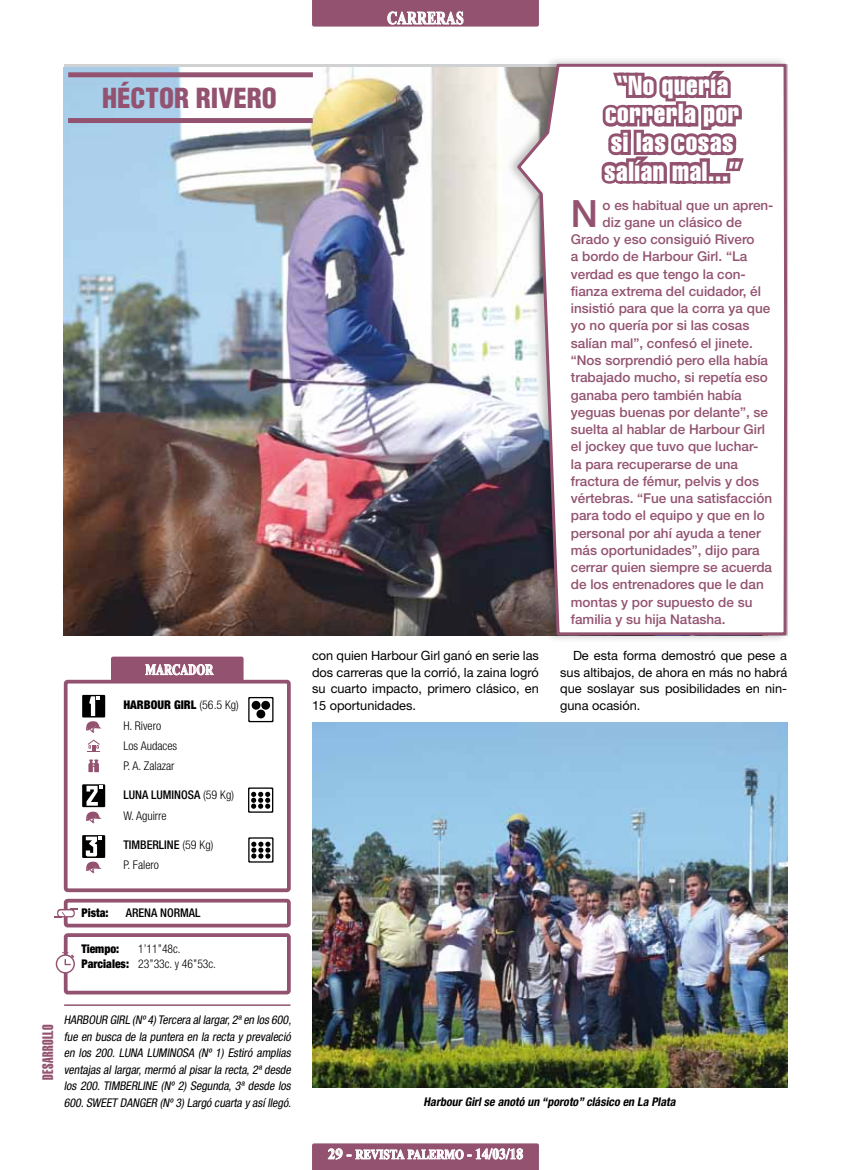
<style>
.page{position:relative;width:851px;height:1170px;background:#fff}
.page>*{position:absolute;margin:0;border:0;box-sizing:border-box;transform-origin:0 0}
.t1{font:500 37.65px "Helvetica Neue LT Std";color:#935370}
.t2{font:extra-condensed 27px/28.5px "Helvetica";letter-spacing:.025em;color:#fff;text-align:center}
.t3{font:900 condensed 27px "Helvetica";color:#935370}
.t4{font:700 18px "Times New Roman";letter-spacing:.02em;color:#fff;scale:.75 1}
.t5{font:15px "Helvetica LT Std Extra Comp";letter-spacing:.025em;color:#935370}
.t6{font:700 15px "Times New Roman";letter-spacing:-.005em;color:#fff;scale:.75 1}
.t7{font:500 13.5px "Helvetica Neue LT Std";color:#935370}
.t8{font:700 13.5px "Times New Roman";color:#fff;scale:.83 1}
.t9{font:12.75px/16.5px "Helvetica Neue LT Std";color:#000;text-align:justify}
.t10{font:italic condensed 12px/16.5px "Helvetica Neue LT Std";color:#000;text-align:justify}
.t11{font:300 condensed 12px/20.2px "Helvetica Neue LT Std";color:#000}
.t12{font:italic 700 condensed 12px "Helvetica Neue LT Std";color:#000}
.t13{font:900 condensed 12px/15px "Helvetica Neue LT Std";color:#000}
.t14{font:500 condensed 12px "Helvetica Neue LT Std";color:#000}
.s1{font-weight:900}
.s2{font-weight:500}
.s3{font-size:15px}
</style>
<div class="page">
<hr style="left:65px;top:1004px;width:225px;height:1px;background:#935370">
<div style="left:64px;top:933px;width:227px;height:61px;border:4px solid #935370;border-radius:2px"></div>
<div style="left:64px;top:898px;width:227px;height:29px;border:4px solid #935370;border-radius:2px"></div>
<svg style="left:55px;top:908px;width:22px;height:9px"></svg>
<svg style="left:56px;top:952px;width:19px;height:21px"></svg>
<div style="left:111px;top:656px;width:132px;height:25px;background:#935370;border-radius:2px"></div>
<div style="left:64px;top:679px;width:227px;height:213px;border:4px solid #935370;border-radius:2px"></div>
<svg style="left:86px;top:811px;width:16px;height:12px"></svg>
<div style="left:82px;top:694px;width:23px;height:23px;background:#000"></div>
<svg style="left:85px;top:696px;width:17px;height:37px"></svg>
<div style="left:82px;top:784px;width:23px;height:23px;background:#000"></div>
<svg style="left:86px;top:785px;width:16px;height:20px"></svg>
<div style="left:82px;top:835px;width:23px;height:22px;background:#000"></div>
<svg style="left:85px;top:836px;width:17px;height:37px"></svg>
<svg style="left:88px;top:739px;width:12px;height:13px"></svg>
<svg style="left:145px;top:664px;width:68px;height:11px"></svg>
<svg style="left:88px;top:759px;width:11px;height:13px"></svg>
<svg style="left:248px;top:837px;width:25px;height:25px"></svg>
<svg style="left:248px;top:787px;width:25px;height:25px"></svg>
<svg style="left:248px;top:697px;width:25px;height:25px"></svg>
<svg style="left:251px;top:700px;width:9px;height:9px"></svg>
<div style="left:261px;top:700px;width:9px;height:9px;background:#000;border-radius:50%"></div>
<div style="left:256px;top:709px;width:9px;height:9px;background:#000;border-radius:50%"></div>
<svg style="left:312px;top:1143px;width:227px;height:26px;background:#a6728a"></svg>
<svg style="left:312px;top:0;width:227px;height:27px;background:#9d627d"></svg>
<img style="left:64px;top:67px;width:441px;height:568px">
<img style="left:312px;top:722px;width:475px;height:364px">
<div style="left:505px;top:56px;width:285px;height:587px;background:#000;opacity:.25"></div>
<svg style="left:514px;top:62px;width:274px;height:574px"></svg>
<svg style="left:68px;top:72px;width:245px;height:5px"></svg>
<div style="left:68px;top:118px;width:245px;height:5px;background:#935370"></div>
<svg style="left:598px;top:56px;width:149px;height:180px"></svg>
<h3 class="t4" style="left:387px;top:6px;width:103px">CARRERAS</h3>
<h2 class="t3" style="left:102px;top:81px;width:176px">HÉCTOR RIVERO</h2>
<h2 class="t2" style="left:604px;top:71px;width:138px">“No quería correrla por si las cosas salían mal...”</h2>
<p class="t6" style="left:145px;top:659px;width:92px">MARCADOR</p>
<p class="t11" style="left:123px;top:694px;width:117px"><span class="s1">HARBOUR GIRL</span> (56.5 Kg)<br>H. Rivero<br>Los Audaces<br>P. A. Zalazar</p>
<p class="t11" style="left:123px;top:784px;width:112px"><span class="s2">LUNA LUMINOSA</span> (59 Kg)<br>W. Aguirre</p>
<p class="t11" style="left:123px;top:834px;width:91px"><span class="s2">TIMBERLINE</span> (59 Kg)<br>P. Falero</p>
<p class="t14" style="left:126px;top:905px;width:76px">ARENA NORMAL</p>
<p class="t11" style="left:138px;top:941px;width:79px;line-height:15px">1’11’’48c.<br>23’’33c. y 46’’53c.</p>
<p class="t13" style="left:81px;top:905px;width:29px">Pista:</p>
<p class="t13" style="left:81px;top:941px;width:49px">Tiempo:<br>Parciales:</p>
<h1 class="t1" style="left:570px;top:191px;width:29px">N</h1>
<p class="t7" style="left:602px;top:197px;width:172px">o es habitual que un apren-</p>
<p class="t7" style="left:602px;top:214px;width:141px">diz gane un clásico de</p>
<p class="t7" style="left:570px;top:231px;width:185px">Grado y eso consiguió Rivero</p>
<p class="t7" style="left:570px;top:248px;width:178px">a bordo de Harbour Girl. “La</p>
<p class="t7" style="left:570px;top:266px;width:176px">verdad es que tengo la con-</p>
<p class="t7" style="left:570px;top:283px;width:192px">fianza extrema del cuidador, él</p>
<p class="t7" style="left:570px;top:300px;width:201px">insistió para que la corra ya que</p>
<p class="t7" style="left:570px;top:317px;width:180px">yo no quería por si las cosas</p>
<p class="t7" style="left:570px;top:335px;width:183px">salían mal”, confesó el jinete.</p>
<p class="t7" style="left:570px;top:352px;width:199px">“Nos sorprendió pero ella había</p>
<p class="t7" style="left:570px;top:369px;width:198px">trabajado mucho, si repetía eso</p>
<p class="t7" style="left:570px;top:386px;width:172px">ganaba pero también había</p>
<p class="t7" style="left:570px;top:404px;width:199px">yeguas buenas por delante”, se</p>
<p class="t7" style="left:570px;top:421px;width:196px">suelta al hablar de Harbour Girl</p>
<p class="t7" style="left:570px;top:438px;width:189px">el jockey que tuvo que luchar-</p>
<p class="t7" style="left:570px;top:455px;width:169px">la para recuperarse de una</p>
<p class="t7" style="left:570px;top:473px;width:190px">fractura de fémur, pelvis y dos</p>
<p class="t7" style="left:570px;top:490px;width:203px">vértebras. “Fue una satisfacción</p>
<p class="t7" style="left:570px;top:507px;width:195px">para todo el equipo y que en lo</p>
<p class="t7" style="left:570px;top:524px;width:191px">personal por ahí ayuda a tener</p>
<p class="t7" style="left:570px;top:542px;width:190px">más oportunidades”, dijo para</p>
<p class="t7" style="left:570px;top:559px;width:203px">cerrar quien siempre se acuerda</p>
<p class="t7" style="left:570px;top:576px;width:194px">de los entrenadores que le dan</p>
<p class="t7" style="left:570px;top:593px;width:183px">montas y por supuesto de su</p>
<p class="t7" style="left:570px;top:611px;width:156px">familia y su hija Natasha.</p>
<p class="t9" style="left:312px;top:647px;width:228px">con quien Harbour Girl ganó en serie las dos carreras que la corrió, la zaina logró su cuarto impacto, primero clásico, en 15 oportunidades.</p>
<p class="t9" style="left:560px;top:647px;width:228px;text-indent:13px">De esta forma demostró que pese a sus altibajos, de ahora en más no habrá que soslayar sus posibilidades en nin&shy;guna ocasión.</p>
<p class="t5" style="left:39px;top:1079px;width:56px;rotate:-90deg">DESARROLLO</p>
<p class="t10" style="left:64px;top:1011px;width:231px">HARBOUR GIRL (Nº4) Tercera allargar,2ªen los 600, fue en busca de la puntera en la recta y prevaleció en los 200. LUNA LUMINOSA (Nº 1) Estiró amplias ventajas allargar,mermó alpisarla recta,2ªdesde los 200.TIMBERLINE (Nº 2) Segunda, 3ª desde los 600.SWEET DANGER (Nº3) Largó cuarta y asíllegó.</p>
<p class="t12" style="left:423px;top:1094px;width:256px">HarbourGirlse anotó un “poroto”clásico en La Plata</p>
<p class="t8" style="left:328px;top:1144px;width:237px"><span class="s3">29 -</span> REVISTA PALERMO <span class="s3">- 14/03/18</span></p>
</div>
